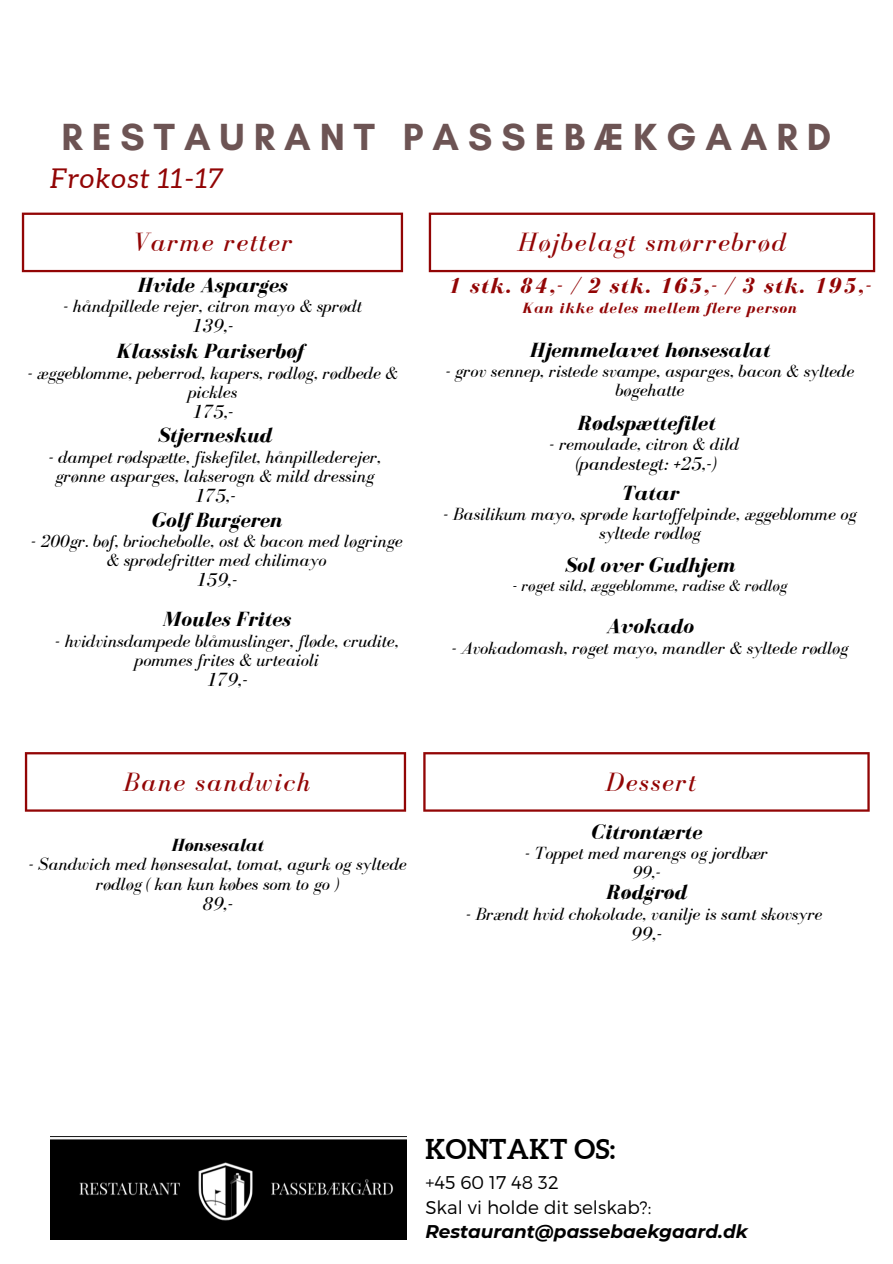
<style>
.page{position:relative;width:893px;height:1264px;background:#fff}
.page>*{position:absolute;margin:0;border:0;box-sizing:border-box;transform-origin:0 0}
.t1{font:700 38.55px "Glacial Indifference";letter-spacing:.235em;color:#6d5454}
.t2{font:700 27.3px "Aleo";letter-spacing:.015em;color:#000}
.t3{font:italic 27.15px "Bodoni FLF";letter-spacing:.06em;color:#920505}
.t4{font:italic 27.15px "Aleo";letter-spacing:.06em;color:#920505}
.t5{font:italic 700 22.5px "Bodoni FLF";letter-spacing:.06em;color:#920505}
.t6{font:italic 700 21.15px "Bodoni FLF";color:#000}
.t7{font:italic 19.65px "Bodoni FLF";color:#000}
.t8{font:300 18.45px/24.8px "Montserrat";color:#000}
.t9{font:italic 700 18.45px "Montserrat";color:#000}
.t10{font:italic 18.15px/19px "Bodoni FLF";color:#000;text-align:center}
.t11{font:italic 700 18.15px "Bodoni FLF";color:#000}
.t12{font:italic 16.65px "Bodoni FLF";color:#000}
.t13{font:italic 700 15.3px "Bodoni FLF";letter-spacing:.06em;color:#920505}
</style>
<div class="page">
<svg style="left:423px;top:752px;width:446px;height:59px"></svg>
<svg style="left:429px;top:212px;width:446px;height:60px"></svg>
<svg style="left:22px;top:212px;width:381px;height:60px"></svg>
<svg style="left:25px;top:752px;width:381px;height:59px"></svg>
<img style="left:51px;top:1136px;width:355px;height:103px">
<h1 class="t1" style="left:61px;top:113px;width:771px">RESTAURANT PASSEBÆKGAARD</h1>
<h3 class="t4" style="left:50px;top:163px;width:174px">Frokost 11-17</h3>
<h3 class="t3" style="left:133px;top:227px;width:161px">Varme retter</h3>
<h3 class="t3" style="left:518px;top:227px;width:270px">Højbelagt smørrebrød</h3>
<p class="t6" style="left:137px;top:273px;width:151px">Hvide Asparges</p>
<p class="t10" style="left:63px;top:296px;width:300px">- håndpillede rejer, citron mayo &amp; sprødt</p>
<p class="t7" style="left:192px;top:315px;width:43px">139,-</p>
<p class="t6" style="left:117px;top:340px;width:188px">Klassisk Pariserbøf</p>
<p class="t10" style="left:28px;top:363px;width:372px">- æggeblomme, peberrod, kapers, rødløg, rødbede &amp; pickles</p>
<p class="t7" style="left:192px;top:401px;width:43px">175,-</p>
<p class="t6" style="left:158px;top:424px;width:116px">Stjerneskud</p>
<p class="t10" style="left:48px;top:447px;width:334px">- dampet rødspætte, fiskefilet, hånpillederejer, grønne asparges, lakserogn &amp; mild dressing</p>
<p class="t7" style="left:194px;top:485px;width:43px">175,-</p>
<p class="t6" style="left:151px;top:508px;width:132px">Golf Burgeren</p>
<p class="t10" style="left:31px;top:531px;width:373px">- 200gr. bøf, briochebolle, ost &amp; bacon med løgringe &amp; sprødefritter med chilimayo</p>
<p class="t7" style="left:196px;top:569px;width:43px">159,-</p>
<p class="t6" style="left:163px;top:608px;width:129px">Moules Frites</p>
<p class="t10" style="left:55px;top:631px;width:345px">- hvidvinsdampede blåmuslinger, fløde, crudite, pommes frites &amp; urteaioli</p>
<p class="t7" style="left:206px;top:668px;width:43px">179,-</p>
<h3 class="t3" style="left:123px;top:767px;width:188px">Bane sandwich</h3>
<p class="t11" style="left:171px;top:835px;width:93px">Hønsesalat</p>
<p class="t10" style="left:28px;top:854px;width:380px">- Sandwich med hønsesalat, tomat, agurk og syltede rødløg ( kan kun købes som to go )</p>
<p class="t7" style="left:202px;top:892px;width:32px">89,-</p>
<p class="t5" style="left:448px;top:273px;width:425px">1 stk. 84,- / 2 stk. 165,- / 3 stk. 195,-</p>
<p class="t13" style="left:522px;top:299px;width:275px">Kan ikke deles mellem flere person</p>
<p class="t6" style="left:530px;top:338px;width:241px">Hjemmelavet hønsesalat</p>
<p class="t10" style="left:445px;top:361px;width:410px">- grov sennep, ristede svampe, asparges, bacon &amp; syltede bøgehatte</p>
<p class="t6" style="left:577px;top:411px;width:139px">Rødspættefilet</p>
<p class="t10" style="left:549px;top:434px;width:191px">- remoulade, citron &amp; dild</p>
<p class="t7" style="left:576px;top:453px;width:142px">(pandestegt: +25,-)</p>
<p class="t6" style="left:621px;top:482px;width:59px">Tatar</p>
<p class="t10" style="left:443px;top:504px;width:415px">- Basilikum mayo, sprøde kartoffelpinde, æggeblomme og syltede rødløg</p>
<p class="t6" style="left:564px;top:553px;width:172px">Sol over Gudhjem</p>
<p class="t12" style="left:512px;top:576px;width:276px">- røget sild, æggeblomme, radise &amp; rødløg</p>
<p class="t6" style="left:606px;top:615px;width:89px">Avokado</p>
<p class="t10" style="left:451px;top:638px;width:398px">- Avokadomash, røget mayo, mandler &amp; syltede rødløg</p>
<h3 class="t3" style="left:606px;top:767px;width:91px">Dessert</h3>
<p class="t6" style="left:591px;top:820px;width:112px">Citrontærte</p>
<p class="t10" style="left:525px;top:843px;width:244px">- Toppet med marengs og jordbær<br>99,-</p>
<p class="t6" style="left:606px;top:881px;width:82px">Rødgrød</p>
<p class="t10" style="left:465px;top:904px;width:358px">- Brændt hvid chokolade, vanilje is samt skovsyre</p>
<p class="t7" style="left:631px;top:922px;width:32px">99,-</p>
<h2 class="t2" style="left:425px;top:1133px;width:191px">KONTAKT OS:</h2>
<p class="t8" style="left:425px;top:1168px;width:227px">+45 60 17 48 32<br>Skal vi holde dit selskab?:</p>
<p class="t9" style="left:425px;top:1220px;width:324px">Restaurant@passebaekgaard.dk</p>
</div>
